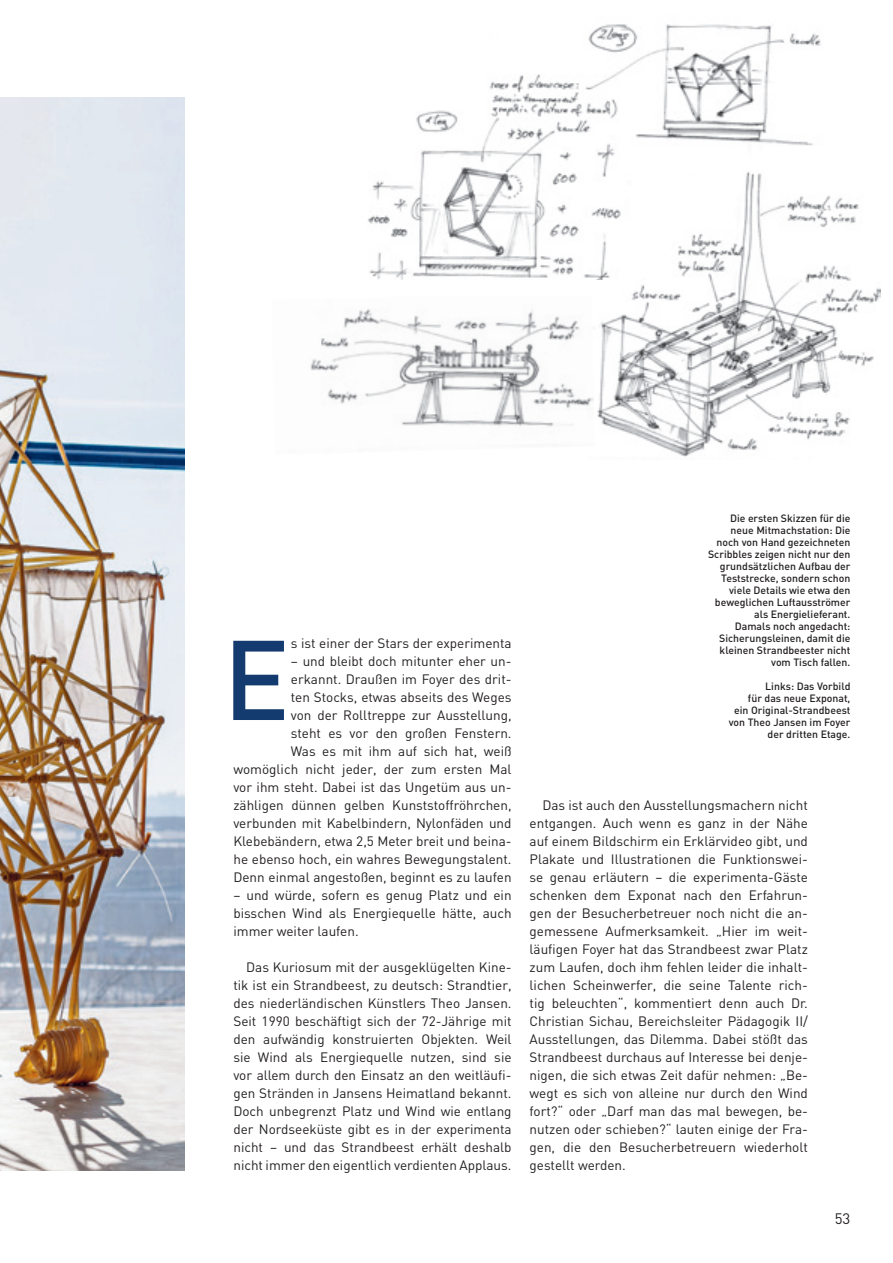
<style>
.page{position:relative;width:893px;height:1263px;background:#fff}
.page>*{position:absolute;margin:0;border:0;box-sizing:border-box;transform-origin:0 0}
.t1{font:500 111.3px "DIN";color:#133b6f}
.t2{font:15px "DIN";color:#231f20}
.t3{font:13.5px/18px "DIN";color:#231f20;text-align:justify}
.t4{font:500 10.5px/12px "DIN";color:#231f20;text-align:right}
</style>
<div class="page">
<img style="left:597px;top:204px;width:284px;height:253px">
<img style="left:368px;top:24px;width:484px;height:256px">
<img style="left:310px;top:309px;width:284px;height:118px">
<img style="left:0;top:98px;width:185px;height:1072px">
<p class="t3" style="left:291px;top:634px;width:222px">s ist einer der Stars der experimenta</p>
<p class="t3" style="left:233px;top:652px;width:280px;text-align:right">– und bleibt doch mitunter eher un-<br>erkannt. Draußen im Foyer des drit-<br>ten Stocks, etwas abseits des Weges<br>von der Rolltreppe zur Ausstellung,<br>steht es vor den großen Fenstern.<br>Was es mit ihm auf sich hat, weiß womöglich nicht jeder, der zum ersten Mal vor ihm steht. Dabei ist das Ungetüm aus un&shy;zähligen dünnen gelben Kunststoffröhrchen, verbunden mit Kabelbindern, Nylonfäden und Klebebändern, etwa 2,5 Meter breit und beina&shy;he ebenso hoch, ein wahres Bewegungstalent.<br>Denn einmal angestoßen, beginnt es zu laufen</p>
<p class="t3" style="left:233px;top:886px;width:280px">– und würde, sofern es genug Platz und ein bisschen Wind als Energiequelle hätte, auch immer weiter laufen.</p>
<p class="t3" style="left:233px;top:958px;width:280px;text-indent:13px">Das Kuriosum mit der ausgeklügelten Kine&shy;tik ist ein Strandbeest, zu deutsch: Strandtier, des niederländischen Künstlers Theo Jansen.<br>Seit 1990 beschäftigt sich der 72-Jährige mit den aufwändig konstruierten Objekten. Weil sie Wind als Energiequelle nutzen, sind sie vor allem durch den Einsatz an den weitläufi&shy;gen Stränden in Jansens Heimatland bekannt.<br>Doch unbegrenzt Platz und Wind wie entlang der Nordseeküste gibt es in der experimenta nicht – und das Strandbeest erhält deshalb nicht immer den eigentlich verdienten Applaus.</p>
<p class="t1" style="left:223px;top:609px;width:69px">E</p>
<p class="t4" style="left:708px;top:512px;width:144px">Die ersten Skizzen für die neue Mitmachstation: Die noch von Hand gezeichneten<br>Scribbles zeigen nicht nur den grundsätzlichen Aufbau der<br>Teststrecke, sondern schon viele Details wie etwa den</p>
<p class="t4" style="left:715px;top:596px;width:137px">beweglichen Luftausströmer als Energielieferant.</p>
<p class="t4" style="left:735px;top:620px;width:117px">Damals noch angedacht:</p>
<p class="t4" style="left:719px;top:632px;width:133px">Sicherungsleinen, damit die kleinen Strandbeester nicht vom Tisch fallen.</p>
<p class="t4" style="left:765px;top:680px;width:87px">Links: Das Vorbild</p>
<p class="t4" style="left:748px;top:692px;width:104px">für das neue Exponat,</p>
<p class="t4" style="left:734px;top:704px;width:118px">ein Original-Strandbeest</p>
<p class="t4" style="left:729px;top:716px;width:123px">von Theo Jansen im Foyer</p>
<p class="t4" style="left:768px;top:728px;width:84px">der dritten Etage.</p>
<p class="t3" style="left:530px;top:796px;width:280px;text-align:left;text-indent:13px">Das ist auch den Ausstellungsmachern nicht entgangen. Auch wenn es ganz in der Nähe auf einem Bildschirm ein Erklärvideo gibt, und Plakate und Illustrationen die Funktionswei&shy;se genau erläutern – die experimenta-Gäste schenken dem Exponat nach den Erfahrun&shy;gen der Besucherbetreuer noch nicht die an&shy;gemessene Aufmerksamkeit. „Hier im weit&shy;läufigen Foyer hat das Strandbeest zwar Platz zum Laufen, doch ihm fehlen leider die inhalt&shy;lichen Scheinwerfer, die seine Talente rich&shy;tig beleuchten“, kommentiert denn auch Dr.<br>Christian Sichau, Bereichsleiter Pädagogik II/ Ausstellungen, das Dilemma. Dabei stößt das Strandbeest durchaus auf Interesse bei denje&shy;nigen, die sich etwas Zeit dafür nehmen: „Be&shy;wegt es sich von alleine nur durch den Wind fort?“ oder „Darf man das mal bewegen, be&shy;nutzen oder schieben?“ lauten einige der Fra&shy;gen, die den Besucherbetreuern wiederholt gestellt werden.</p>
<p class="t2" style="left:835px;top:1209px;width:17px">53</p>
</div>
